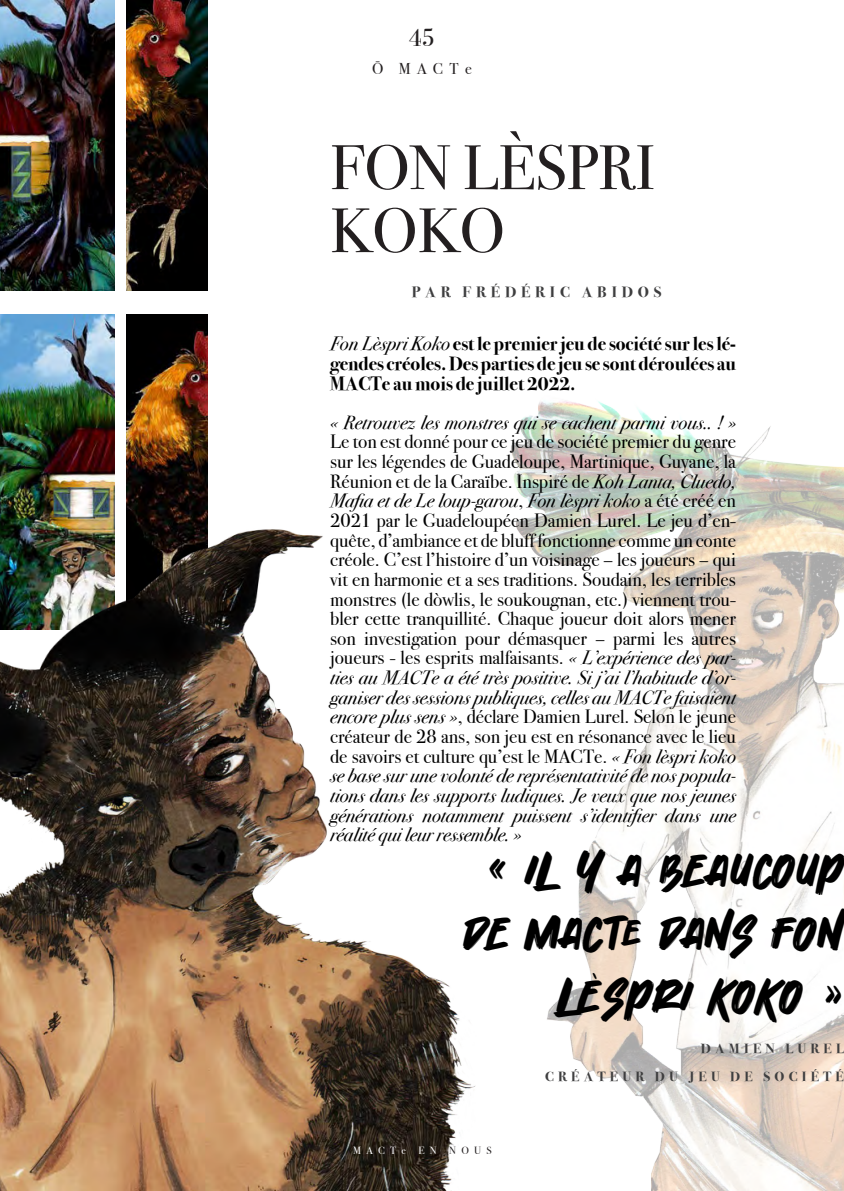
<style>
.page{position:relative;width:844px;height:1191px;background:#fff}
.page>*{position:absolute;margin:0;border:0;box-sizing:border-box;transform-origin:0 0}
.H1_-_Right{font:63px/63px "Bodoni Svty Two ITCTT";color:#231f20}
.H2_-_Right{font:42px/63px "Broomsky";letter-spacing:.05em;color:#000;text-align:right}
.t1{font:24.5px "Bodoni Svty Two ITCTT";color:#231f20}
.Body_Copy_Left_Justi{font:19.25px/19.6px "Bodoni Svty Two ITCTT";color:#000;text-align:justify}
.Body_Copy_Left_Justi-2{font:700 19.25px/19.6px "Bodoni Svty Two ITCTT";color:#000;text-align:justify}
.t2{font:15.75px "Bodoni Svty Two ITCTT";letter-spacing:.4em;color:#231f20}
.t3{font:700 15.05px "Bodoni Svty Two ITCTT";letter-spacing:.3em;color:#3e3e3f;scale:1.05 1}
.t4{font:700 13.3px "Bodoni Svty Two ITCTT";letter-spacing:.3em;color:#3e3e3f;scale:1.05 1}
.t5{font:10.5px "Bodoni Svty Two ITCTT";letter-spacing:.5em;color:#fff}
.s1{font-weight:400;font-style:italic}
.s2{font-style:italic}
.s3{color:#231f20}
</style>
<div class="page">
<img style="left:511px;top:401px;width:332px;height:790px">
<img style="left:0;top:0;width:114px;height:290px">
<img style="left:0;top:314px;width:114px;height:190px">
<img style="left:126px;top:0;width:81px;height:290px">
<img style="left:126px;top:314px;width:81px;height:190px">
<img style="left:0;top:504px;width:475px;height:687px">
<p class="t1" style="left:409px;top:18px;width:28px">45</p>
<p class="t2" style="left:372px;top:56px;width:101px">Ō MACTe</p>
<p class="H1_-_Right" style="left:330px;top:129px;width:326px">FON LÈSPRI<br>KOKO</p>
<p class="t3" style="left:411px;top:280px;width:239px">PAR FRÉDÉRIC ABIDOS</p>
<p class="Body_Copy_Left_Justi-2" style="left:330px;top:332px;width:407px"><span class="s1">Fon Lèspri Koko</span> est le premier jeu de société sur les lé&shy;gendes créoles. Des parties de jeu se sont déroulées au MACTe au mois de juillet 2022.</p>
<p class="Body_Copy_Left_Justi" style="left:330px;top:410px;width:407px"><span class="s2">« Retrouvez les monstres qui se cachent parmi vous.. ! » </span>Le ton est donné pour ce jeu de société premier du genre sur les légendes de Guadeloupe, Martinique, Guyane, la Réunion et de la Caraïbe. Inspiré de <span class="s2">Koh Lanta, Cluedo, Mafia et de Le loup-garou</span>, <span class="s2">Fon lèspri koko</span> a été créé en 2021 par le Guadeloupéen Damien Lurel. Le jeu d’en&shy;quête, d’ambiance et de bluff fonctionne comme un conte créole. C’est l’histoire d’un voisinage – les joueurs – qui vit en harmonie et a ses traditions. Soudain, les terribles monstres (le dòwlis, le soukougnan, etc.) viennent trou&shy;bler cette tranquillité. Chaque joueur doit alors mener son investigation pour démasquer – parmi les autres joueurs - les esprits malfaisants. <span class="s2">« L’expérience des par&shy;ties au MACTe a été très positive. Si j’ai l’habitude d’or&shy;ganiser des sessions publiques, celles au MACTe faisaient encore plus sens »</span>, déclare Damien Lurel. Selon le jeune créateur de 28 ans, son jeu est en résonance avec le lieu de savoirs et culture qu’est le MACTe. <span class="s2">« Fon lèspri koko se base sur une volonté de représentativité de nos popula&shy;tions dans les supports ludiques. Je veux que nos jeunes générations notamment puissent s’identifier dans une réalité qui leur ressemble. »</span></p>
<p class="H2_-_Right" style="left:464px;top:839px;width:381px">« IL Y A BEAUCOUP<br>DE MACTe DANS FON<br>LÈSPRI KOKO »</p>
<p class="t5" style="left:353px;top:1141px;width:140px">MACTe EN <span class="s3">NOUS</span></p>
<p class="t4" style="left:700px;top:1037px;width:138px">DAMIEN LUREL</p>
<p class="t4" style="left:545px;top:1065px;width:286px">CRÉATEUR DU JEU DE SOCIÉTÉ</p>
</div>
